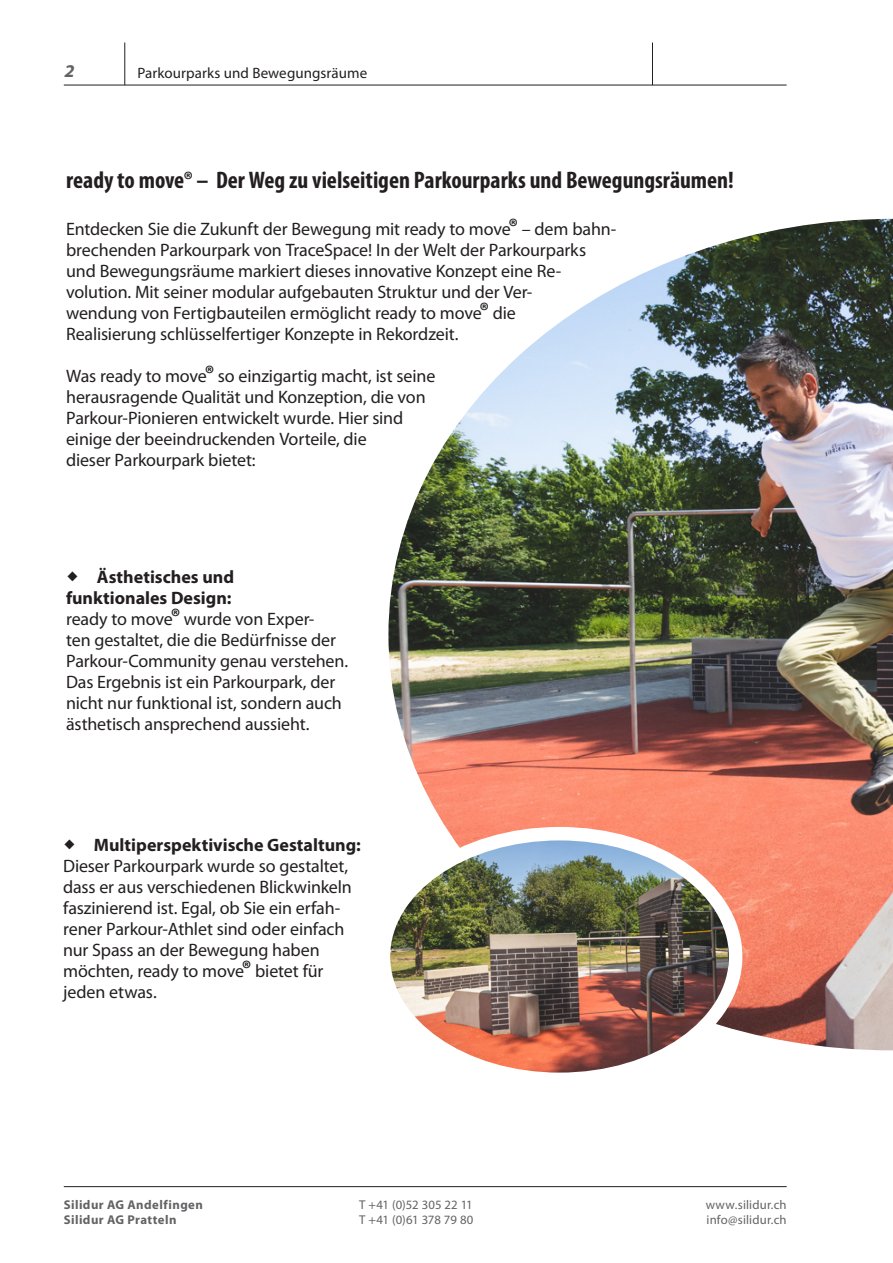
<style>
.page{position:relative;width:893px;height:1263px;background:#fff}
.page>*{position:absolute;margin:0;border:0;box-sizing:border-box;transform-origin:0 0}
.t1{font:700 condensed 24px "Myriad Pro";color:#231f20}
.t2{font:18px/21px "Myriad Pro";letter-spacing:-.005em;color:#231f20}
.t3{font:700 18px "Myriad Pro";color:#231f20}
.t4{font:italic 700 18px "Myriad Pro";color:#636366}
.t5{font:15px "Myriad Pro";letter-spacing:.005em;color:#231f20}
.t6{font:12.75px "Myriad Pro";letter-spacing:.01em;color:#636366}
.t7{font:700 12.75px "Myriad Pro";letter-spacing:.035em;color:#636366}
.t8{font:12.75px "Myriad Pro";letter-spacing:-.01em;color:#636366}
.s1{font-weight:700;font-stretch:condensed;font-size:24px}
.s2{font-weight:700}
</style>
<div class="page">
<img style="left:388px;top:219px;width:505px;height:831px">
<img style="left:388px;top:834px;width:348px;height:237px">
<div style="left:377px;top:827px;width:365px;height:259px;border:14px solid #fff;border-radius:50%"></div>
<hr style="left:64px;top:85px;width:723px;height:1px;background:#231f20">
<hr style="left:125px;top:43px;width:1px;height:42px;background:#231f20">
<hr style="left:652px;top:43px;width:1px;height:42px;background:#231f20">
<hr style="left:64px;top:1186px;width:723px;height:1px;background:#231f20">
<p class="t4" style="left:64px;top:59px;width:15px">2</p>
<p class="t5" style="left:137px;top:64px;width:231px">Parkourparks und Bewegungsräume</p>
<h1 class="t1" style="left:66px;top:165px;width:669px">ready to move® – Der Weg zu vielseitigen Parkourparks und Bewegungsräumen!</h1>
<p class="t2" style="left:66px;top:218px;width:552px">Entdecken Sie die Zukunft der Bewegung mit ready to move<span class="s1">®</span> – dem bahn&shy;brechenden Parkourpark von TraceSpace! In der Welt der Parkourparks und Bewegungsräume markiert dieses innovative Konzept eine Re&shy;volution. Mit seiner modular aufgebauten Struktur und der Ver-<br>wendung von Fertigbauteilen ermöglicht ready to move<span class="s1">®</span> die<br>Realisierung schlüsselfertiger Konzepte in Rekordzeit.</p>
<p class="t2" style="left:66px;top:365px;width:371px">Was ready to move<span class="s1">®</span> so einzigartig macht, ist seine herausragende Qualität und Konzeption, die von Parkour-Pionieren entwickelt wurde. Hier sind einige der beeindruckenden Vorteile, die<br>dieser Parkourpark bietet:</p>
<p class="t2" style="left:66px;top:566px;width:284px;text-indent:31px"><span class="s2">Ästhetisches und<br>funktionales Design:<br></span>ready to move<span class="s1">®</span> wurde von Exper-<br>ten gestaltet, die die Bedürfnisse der<br>Parkour-Community genau verstehen.<br>Das Ergebnis ist ein Parkourpark, der nicht nur funktional ist, sondern auch ästhetisch ansprechend aussieht.</p>
<p class="t3" style="left:94px;top:833px;width:268px">Multiperspektivische Gestaltung:</p>
<p class="t2" style="left:63px;top:855px;width:290px">Dieser Parkourpark wurde so gestaltet, dass er aus verschiedenen Blickwinkeln faszinierend ist. Egal, ob Sie ein erfah&shy;rener Parkour-Athlet sind oder einfach nur Spass an der Bewegung haben möchten, ready to move<span class="s1">®</span> bietet für jeden etwas.</p>
<p class="t7" style="left:64px;top:1196px;width:141px">Silidur AG Andelfingen</p>
<p class="t6" style="left:359px;top:1196px;width:115px">T +41 (0)52 305 22 11</p>
<p class="t6" style="left:706px;top:1196px;width:82px">www.silidur.ch</p>
<p class="t7" style="left:64px;top:1211px;width:114px">Silidur AG Pratteln</p>
<p class="t8" style="left:359px;top:1211px;width:116px">T +41 (0)61 378 79 80</p>
<p class="t6" style="left:707px;top:1211px;width:82px">info@silidur.ch</p>
</div>
